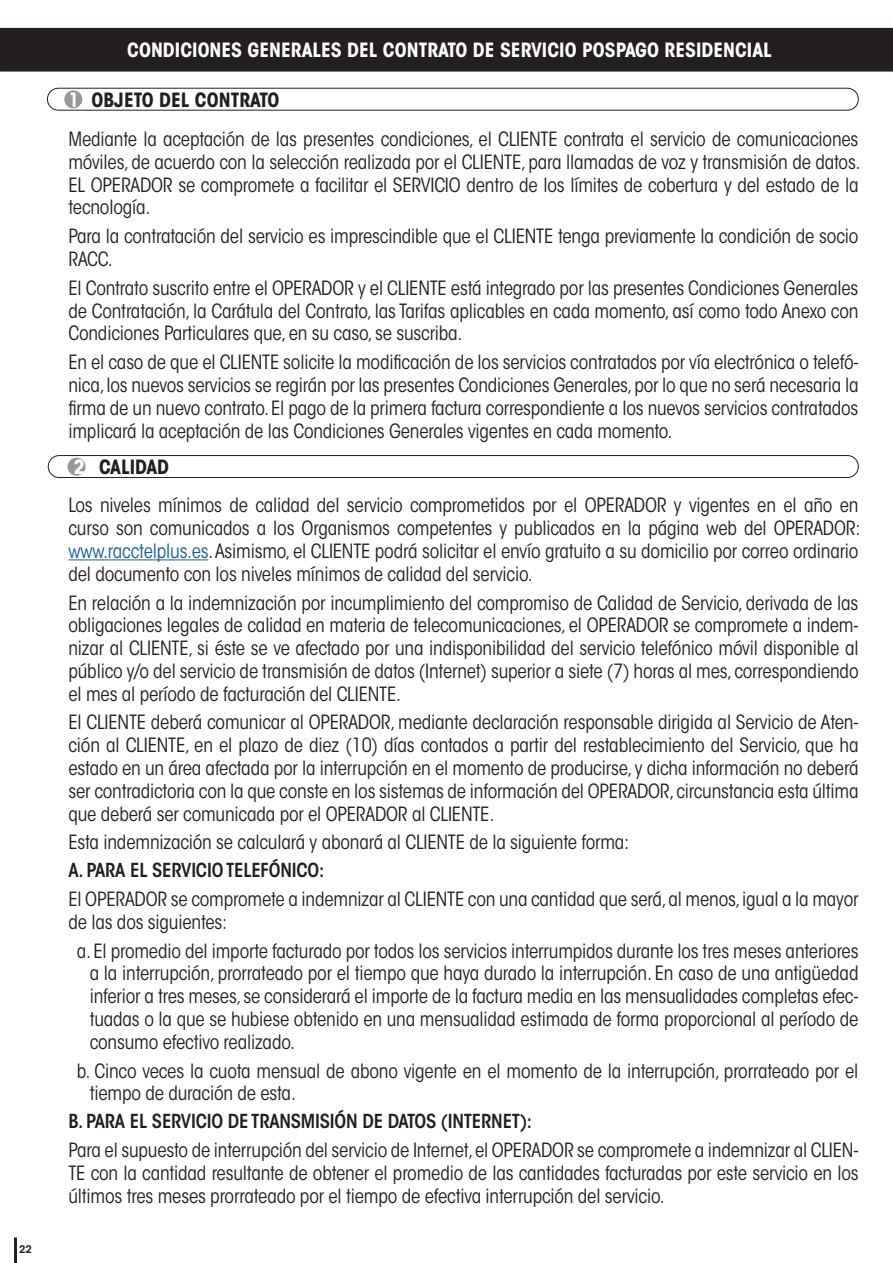
<style>
.page{position:relative;width:893px;height:1263px;background:#fff}
.page>*{position:absolute;margin:0;border:0;box-sizing:border-box;transform-origin:0 0}
.Texto_normal_1{font:condensed 19.5px/22.8px "ITC Avant Garde Std";letter-spacing:-.01em;color:#231f20;text-align:justify}
.bolos_nivel_2{font:condensed 19.5px/22.8px "ITC Avant Garde Std";letter-spacing:-.01em;color:#231f20;text-align:justify}
.Texto_normal_1-2{font:700 condensed 19.5px "ITC Avant Garde Std";color:#fff}
.t1{font:700 condensed 19.5px "ITC Avant Garde Std";color:#231f20}
.SUBHEADER{font:600 condensed 19.2px "ITC Avant Garde Std";letter-spacing:-.01em;color:#231f20}
.t2{font:600 10.5px "ITC Avant Garde Std";color:#231f20}
.s1{color:#fff}
.s2{color:#175d9e}
</style>
<div class="page">
<hr style="left:14px;top:1237px;width:3px;height:26px;background:#231f20">
<hr style="left:68px;top:559px;width:140px;height:1px;background:#175d9e">
<div style="left:0;top:28px;width:893px;height:43px;background:#231f20"></div>
<div style="left:64px;top:90px;width:18px;height:18px;background:#97999c;border-radius:50%"></div>
<div style="left:47px;top:88px;width:811px;height:22px;border:1px solid #231f20;border-radius:11px"></div>
<div style="left:67px;top:458px;width:19px;height:18px;background:#97999c;border-radius:50%"></div>
<div style="left:48px;top:455px;width:810px;height:23px;border:1px solid #231f20;border-radius:11px"></div>
<p class="t2" style="left:19px;top:1242px;width:14px">22</p>
<p class="Texto_normal_1-2" style="left:127px;top:37px;width:646px">CONDICIONES GENERALES DEL CONTRATO DE SERVICIO POSPAGO RESIDENCIAL</p>
<p class="t1" style="left:68px;top:87px;width:213px"><span class="s1">1.</span> OBJETO DEL CONTRATO</p>
<p class="Texto_normal_1" style="left:68px;top:128px;width:793px">Mediante la aceptación de las presentes condiciones, el CLIENTE contrata el servicio de comunicaciones móviles, de acuerdo con la selección realizada por el CLIENTE, para llamadas de voz y transmisión de datos.<br>EL OPERADOR se compromete a facilitar el SERVICIO dentro de los límites de cobertura y del estado de la tecnología.</p>
<p class="Texto_normal_1" style="left:68px;top:225px;width:791px">Para la contratación del servicio es imprescindible que el CLIENTE tenga previamente la condición de socio<br>RACC.</p>
<p class="Texto_normal_1" style="left:68px;top:276px;width:792px">El Contrato suscrito entre el OPERADOR y el CLIENTE está integrado por las presentes Condiciones Generales de Contratación, la Carátula del Contrato, las Tarifas aplicables en cada momento, así como todo Anexo con Condiciones Particulares que, en su caso, se suscriba.</p>
<p class="Texto_normal_1" style="left:68px;top:351px;width:792px">En el caso de que el CLIENTE solicite la modificación de los servicios contratados por vía electrónica o telefó&shy;nica, los nuevos servicios se regirán por las presentes Condiciones Generales, por lo que no será necesaria la firma de un nuevo contrato. El pago de la primera factura correspondiente a los nuevos servicios contratados implicará la aceptación de las Condiciones Generales vigentes en cada momento.</p>
<p class="t1" style="left:74px;top:454px;width:97px"><span class="s1">2.</span> CALIDAD</p>
<p class="Texto_normal_1" style="left:68px;top:494px;width:793px">Los niveles mínimos de calidad del servicio comprometidos por el OPERADOR y vigentes en el año en curso son comunicados a los Organismos competentes y publicados en la página web del OPERADOR: <span class="s2">www.racctelplus.es</span>. Asimismo, el CLIENTE podrá solicitar el envío gratuito a su domicilio por correo ordinario del documento con los niveles mínimos de calidad del servicio.</p>
<p class="Texto_normal_1" style="left:68px;top:591px;width:792px">En relación a la indemnización por incumplimiento del compromiso de Calidad de Servicio, derivada de las obligaciones legales de calidad en materia de telecomunicaciones, el OPERADOR se compromete a indem&shy;nizar al CLIENTE, si éste se ve afectado por una indisponibilidad del servicio telefónico móvil disponible al público y/o del servicio de transmisión de datos (Internet) superior a siete (7) horas al mes, correspondiendo el mes al período de facturación del CLIENTE.</p>
<p class="Texto_normal_1" style="left:68px;top:711px;width:792px">El CLIENTE deberá comunicar al OPERADOR, mediante declaración responsable dirigida al Servicio de Aten&shy;ción al CLIENTE, en el plazo de diez (10) días contados a partir del restablecimiento del Servicio, que ha estado en un área afectada por la interrupción en el momento de producirse, y dicha información no deberá ser contradictoria con la que conste en los sistemas de información del OPERADOR, circunstancia esta última que deberá ser comunicada por el OPERADOR al CLIENTE.</p>
<p class="Texto_normal_1" style="left:68px;top:831px;width:562px">Esta indemnización se calculará y abonará al CLIENTE de la siguiente forma:</p>
<p class="SUBHEADER" style="left:68px;top:858px;width:257px">A. PARA EL SERVICIO TELEFÓNICO:</p>
<p class="Texto_normal_1" style="left:68px;top:888px;width:791px">El OPERADOR se compromete a indemnizar al CLIENTE con una cantidad que será, al menos, igual a la mayor de las dos siguientes:</p>
<p class="bolos_nivel_2" style="left:90px;top:939px;width:770px;text-indent:-13px">a. El promedio del importe facturado por todos los servicios interrumpidos durante los tres meses anteriores a la interrupción, prorrateado por el tiempo que haya durado la interrupción. En caso de una antigüedad inferior a tres meses, se considerará el importe de la factura media en las mensualidades completas efec&shy;tuadas o la que se hubiese obtenido en una mensualidad estimada de forma proporcional al período de consumo efectivo realizado.</p>
<p class="bolos_nivel_2" style="left:90px;top:1059px;width:770px;text-indent:-13px">b. Cinco veces la cuota mensual de abono vigente en el momento de la interrupción, prorrateado por el tiempo de duración de esta.</p>
<p class="SUBHEADER" style="left:68px;top:1109px;width:465px">B. PARA EL SERVICIO DE TRANSMISIÓN DE DATOS (INTERNET):</p>
<p class="Texto_normal_1" style="left:68px;top:1139px;width:792px">Para el supuesto de interrupción del servicio de Internet, el OPERADOR se compromete a indemnizar al CLIEN-TE con la cantidad resultante de obtener el promedio de las cantidades facturadas por este servicio en los últimos tres meses prorrateado por el tiempo de efectiva interrupción del servicio.</p>
</div>
